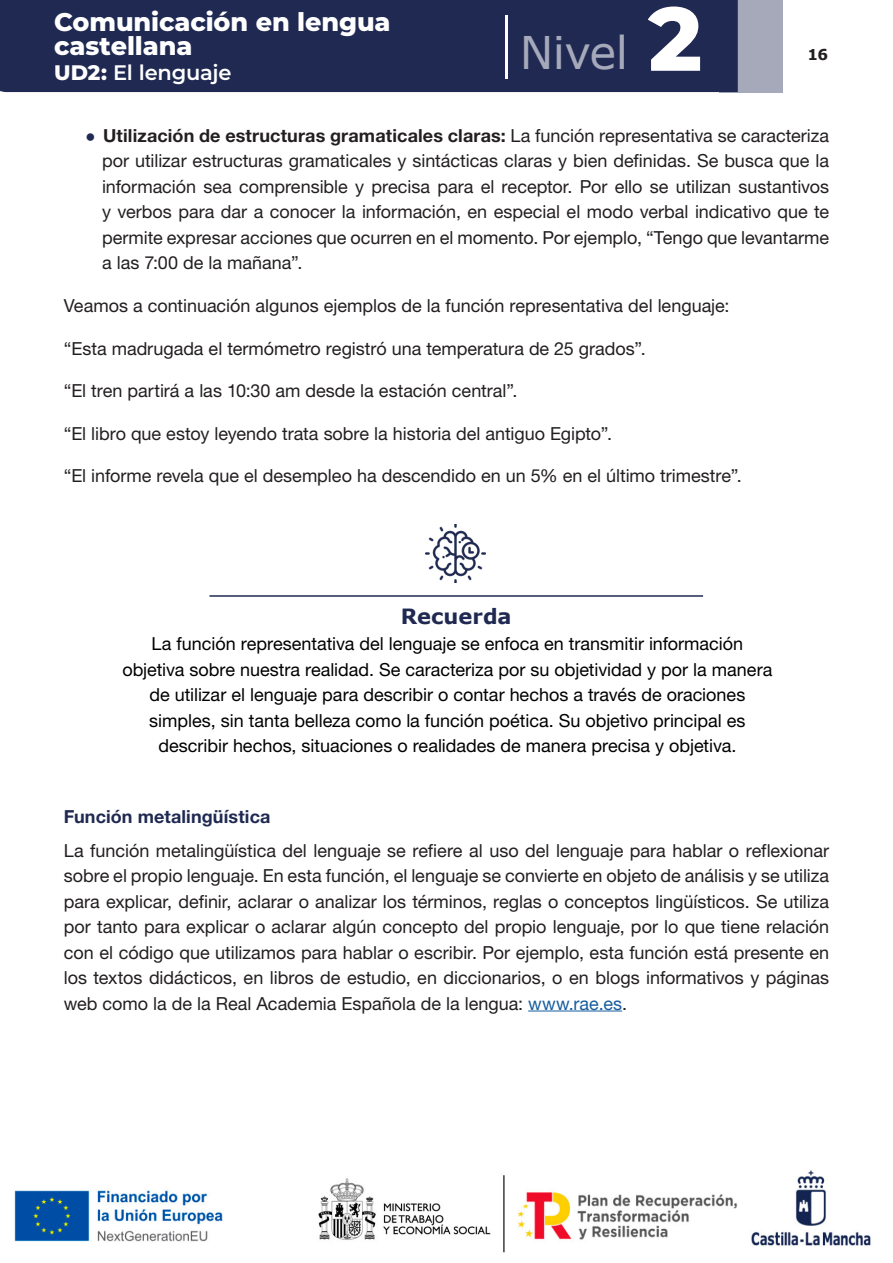
<style>
.page{position:relative;width:893px;height:1263px;background:#fff}
.page>*{position:absolute;margin:0;border:0;box-sizing:border-box;transform-origin:0 0}
.t1{font:45px "Verdana";letter-spacing:-.015em;color:#a5a9ba}
.t2{font:800 25.5px/24px "Montserrat";letter-spacing:-.005em;color:#fff}
.t3{font:600 21px "Montserrat";letter-spacing:-.01em;color:#fff}
.t4{font:700 21px "Verdana";color:#1f2952}
.t5{font:18px/25.5px "Helvetica Neue LT 55 Rm";color:#231f20;text-align:justify}
.t6{font:18px/25.5px "Helvetica Neue LT 55 Rm";color:#000;text-align:center}
._1_1_1__TITULO{font:18px "Helvetica Neue LT 75 Bd";letter-spacing:.005em;color:#1f2952}
.t7{font:700 15px "Verdana";color:#231f20}
.s1{font-weight:800}
.s2{font-family:"Montserrat";font-weight:800;font-size:90px;color:#fff}
.s3{font-family:"Verdana";font-weight:700;font-size:15px;color:#1f2952}
.s4{font-family:"Helvetica Neue LT 75 Bd"}
.s5{color:#175d9e}
</style>
<div class="page">
<div style="left:719px;top:0;width:63px;height:92px;background:#a5a9ba"></div>
<div style="left:0;top:0;width:738px;height:92px;background:#1f2952"></div>
<hr style="left:505px;top:16px;width:2px;height:63px;background:#fff">
<img style="left:14px;top:1170px;width:857px;height:83px">
<hr style="left:528px;top:1010px;width:94px;height:1px;background:#175d9e">
<img style="left:426px;top:524px;width:60px;height:59px">
<hr style="left:209px;top:595px;width:494px;height:2px;background:#1f2952">
<h2 class="t2" style="left:54px;top:8px;width:338px">Comunicación en lengua castellana</h2>
<p class="t3" style="left:54px;top:58px;width:179px"><span class="s1">UD2:</span> El lenguaje</p>
<h1 class="t1" style="left:520px;top:22px;width:184px">Nivel <span class="s2">2</span></h1>
<p class="t7" style="left:807px;top:44px;width:22px">16</p>
<p class="t5" style="left:102px;top:122px;width:729px;text-indent:-17px"><span class="s3">•</span> <span class="s4">Utilización de estructuras gramaticales claras:</span> La función representativa se caracteriza por utilizar estructuras gramaticales y sintácticas claras y bien definidas. Se busca que la información sea comprensible y precisa para el receptor. Por ello se utilizan sustantivos y verbos para dar a conocer la información, en especial el modo verbal indicativo que te permite expresar acciones que ocurren en el momento. Por ejemplo, “Tengo que levantarme a las 7:00 de la mañana”.</p>
<p class="t5" style="left:64px;top:292px;width:667px">Veamos a continuación algunos ejemplos de la función representativa del lenguaje:</p>
<p class="t5" style="left:64px;top:335px;width:583px">“Esta madrugada el termómetro registró una temperatura de 25 grados”.</p>
<p class="t5" style="left:64px;top:377px;width:455px">“El tren partirá a las 10:30 am desde la estación central”.</p>
<p class="t5" style="left:64px;top:420px;width:550px">“El libro que estoy leyendo trata sobre la historia del antiguo Egipto”.</p>
<p class="t5" style="left:64px;top:462px;width:680px">“El informe revela que el desempleo ha descendido en un 5% en el último trimestre”.</p>
<p class="t4" style="left:401px;top:602px;width:112px">Recuerda</p>
<p class="t6" style="left:122px;top:631px;width:651px">La función representativa del lenguaje se enfoca en transmitir información objetiva sobre nuestra realidad. Se caracteriza por su objetividad y por la manera de utilizar el lenguaje para describir o contar hechos a través de oraciones simples, sin tanta belleza como la función poética. Su objetivo principal es describir hechos, situaciones o realidades de manera precisa y objetiva.</p>
<p class="_1_1_1__TITULO" style="left:64px;top:805px;width:208px">Función metalingüística</p>
<p class="t5" style="left:64px;top:837px;width:767px">La función metalingüística del lenguaje se refiere al uso del lenguaje para hablar o reflexionar sobre el propio lenguaje. En esta función, el lenguaje se convierte en objeto de análisis y se utiliza para explicar, definir, aclarar o analizar los términos, reglas o conceptos lingüísticos. Se utiliza por tanto para explicar o aclarar algún concepto del propio lenguaje, por lo que tiene relación con el código que utilizamos para hablar o escribir. Por ejemplo, esta función está presente en los textos didácticos, en libros de estudio, en diccionarios, o en blogs informativos y páginas web como la de la Real Academia Española de la lengua: <span class="s5">www.rae.es</span>.</p>
</div>
